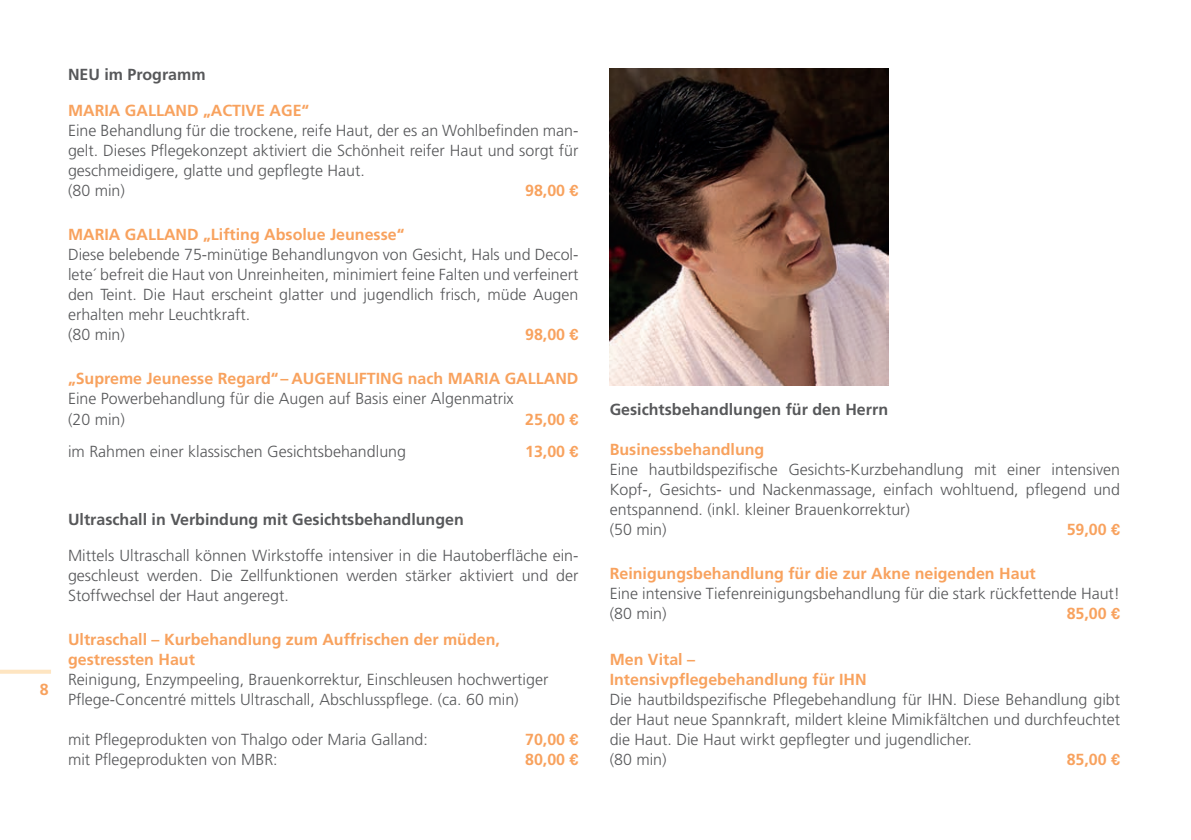
<style>
.page{position:relative;width:1191px;height:840px;background:#fff}
.page>*{position:absolute;margin:0;border:0;box-sizing:border-box;transform-origin:0 0}
.t1{font:300 16px/20px "Frutiger LT Std";color:#57585a}
.t2{font:700 16px/20px "Frutiger LT Std";color:#f8a25e}
.t3{font:700 16px "Frutiger LT Std";color:#57585a}
.s1{font-family:"Univers LT Std"}
</style>
<div class="page">
<img style="left:609px;top:68px;width:280px;height:317px">
<svg style="left:0;top:669px;width:51px;height:4px"></svg>
<p class="t3" style="left:68px;top:65px;width:139px">NEU im Programm</p>
<p class="t2" style="left:68px;top:101px;width:243px">MARIA GALLAND „ACTIVE AGE“</p>
<p class="t1" style="left:68px;top:121px;width:512px">Eine Behandlung für die trockene, reife Haut, der es an Wohlbefinden man&shy;gelt. Dieses Pflegekonzept aktiviert die Schönheit reifer Haut und sorgt für geschmeidigere, glatte und gepflegte Haut.<br>(80 min)</p>
<p class="t2" style="left:525px;top:181px;width:55px">98,00 <span class="s1">€</span></p>
<p class="t2" style="left:68px;top:225px;width:338px">MARIA GALLAND „Lifting Absolue Jeunesse“</p>
<p class="t1" style="left:68px;top:245px;width:512px">Diese belebende 75-minütige Behandlungvon von Gesicht, Hals und Decol&shy;lete´ befreit die Haut von Unreinheiten, minimiert feine Falten und verfeinert den Teint. Die Haut erscheint glatter und jugendlich frisch, müde Augen erhalten mehr Leuchtkraft.<br>(80 min)</p>
<p class="t2" style="left:525px;top:325px;width:55px">98,00 <span class="s1">€</span></p>
<p class="t2" style="left:68px;top:369px;width:512px">„Supreme Jeunesse Regard“ – AUGENLIFTING nach MARIA GALLAND</p>
<p class="t1" style="left:68px;top:389px;width:447px">Eine Powerbehandlung für die Augen auf Basis einer Algenmatrix (20 min)</p>
<p class="t2" style="left:525px;top:409px;width:55px">25,00 <span class="s1">€</span></p>
<p class="t1" style="left:68px;top:441px;width:339px">im Rahmen einer klassischen Gesichtsbehandlung</p>
<p class="t2" style="left:525px;top:441px;width:55px">13,00 <span class="s1">€</span></p>
<p class="t2" style="left:40px;top:678px;width:10px">8</p>
<p class="t3" style="left:68px;top:509px;width:397px">Ultraschall in Verbindung mit Gesichtsbehandlungen</p>
<p class="t1" style="left:68px;top:545px;width:512px;text-align:justify">Mittels Ultraschall können Wirkstoffe intensiver in die Hautoberfläche ein&shy;geschleust werden. Die Zellfunktionen werden stärker aktiviert und der Stoffwechsel der Haut angeregt.</p>
<p class="t2" style="left:68px;top:629px;width:433px">Ultraschall – Kurbehandlung zum Auffrischen der müden, gestressten Haut</p>
<p class="t1" style="left:68px;top:669px;width:482px">Reinigung, Enzympeeling, Brauenkorrektur, Einschleusen hochwertiger<br>Pflege-Concentré mittels Ultraschall, Abschlusspflege. (ca. 60 min)</p>
<p class="t1" style="left:68px;top:729px;width:361px">mit Pflegeprodukten von Thalgo oder Maria Galland:</p>
<p class="t2" style="left:525px;top:729px;width:55px">70,00 <span class="s1">€</span></p>
<p class="t1" style="left:68px;top:749px;width:211px">mit Pflegeprodukten von MBR:</p>
<p class="t2" style="left:525px;top:749px;width:55px">80,00 <span class="s1">€</span></p>
<p class="t3" style="left:609px;top:400px;width:280px">Gesichtsbehandlungen für den Herrn</p>
<p class="t2" style="left:609px;top:439px;width:156px">Businessbehandlung</p>
<p class="t1" style="left:609px;top:459px;width:512px">Eine hautbildspezifische Gesichts-Kurzbehandlung mit einer intensiven Kopf-, Gesichts- und Nackenmassage, einfach wohltuend, pflegend und entspannend. (inkl. kleiner Brauenkorrektur)<br>(50 min)</p>
<p class="t2" style="left:1066px;top:519px;width:55px">59,00 <span class="s1">€</span></p>
<p class="t2" style="left:609px;top:563px;width:427px">Reinigungsbehandlung für die zur Akne neigenden Haut</p>
<p class="t1" style="left:609px;top:583px;width:512px">Eine intensive Tiefenreinigungsbehandlung für die stark rückfettende Haut! (80 min)</p>
<p class="t2" style="left:1066px;top:603px;width:55px">85,00 <span class="s1">€</span></p>
<p class="t2" style="left:609px;top:649px;width:258px">Men Vital –<br>Intensivpflegebehandlung für IHN</p>
<p class="t1" style="left:609px;top:689px;width:512px">Die hautbildspezifische Pflegebehandlung für IHN. Diese Behandlung gibt der Haut neue Spannkraft, mildert kleine Mimikfältchen und durchfeuchtet die Haut. Die Haut wirkt gepflegter und jugendlicher.<br>(80 min)</p>
<p class="t2" style="left:1066px;top:749px;width:55px">85,00 <span class="s1">€</span></p>
</div>
